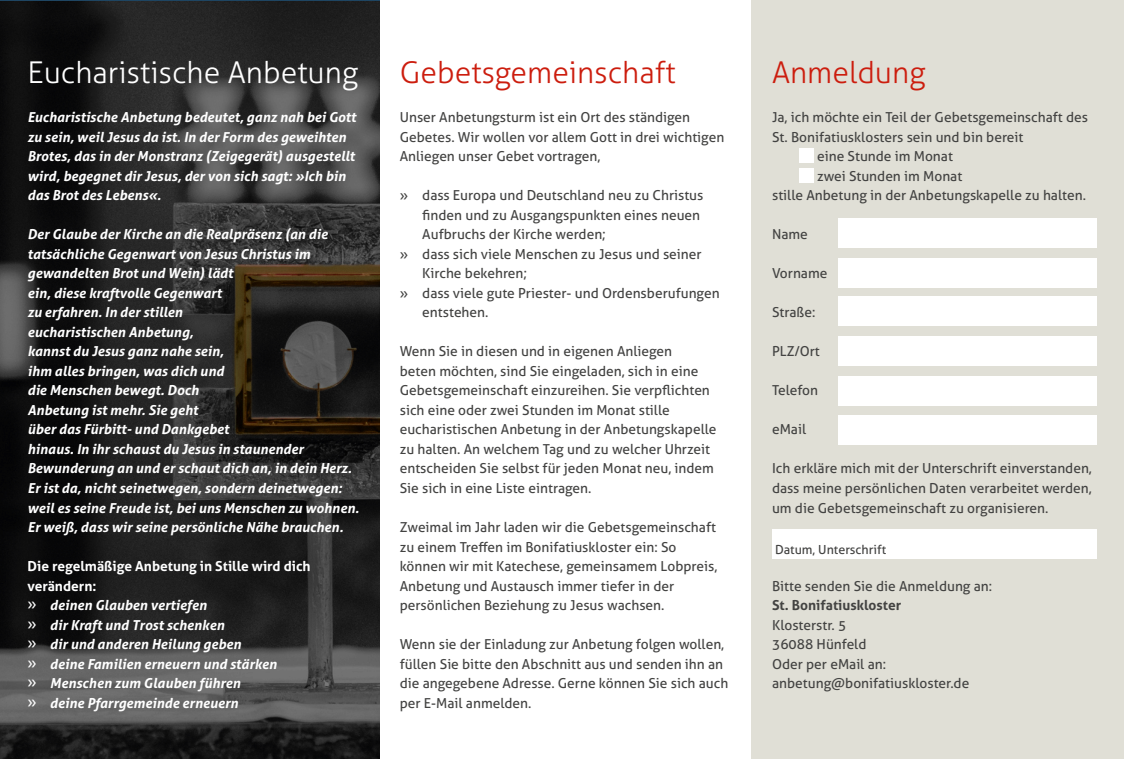
<style>
.page{position:relative;width:1124px;height:759px;background:#fff}
.page>*{position:absolute;margin:0;border:0;box-sizing:border-box;transform-origin:0 0}
.Überschrift{font:300 30px "Aller";color:#cc1d0e}
.Überschrift-2{font:300 30px "Aller";color:#fff}
.Absatz_-_Standard{font:13.75px/19.5px "Aller";color:#434342}
.Absatz_-_Standard-2{font:italic 700 13.75px/19.5px "Aller";color:#fff}
.Absatz_-_Standard-3{font:700 13.75px/19.5px "Aller";color:#fff}
.Absatz_-_Standard-4{font:700 13.75px "Aller";color:#434342}
.t1{font:12.5px "Aller";color:#434342}
.s1{font-weight:400;font-style:normal;font-size:15px}
</style>
<div class="page">
<div style="left:751px;top:0;width:372px;height:758px;background:#e0dfd6"></div>
<div style="left:837px;top:218px;width:259px;height:29px;background:#fff"></div>
<svg style="left:0;top:0;width:379px;height:758px;background:#2b2a2a"></svg>
<div style="left:772px;top:529px;width:324px;height:29px;background:#fff"></div>
<div style="left:798px;top:148px;width:15px;height:15px;background:#fff"></div>
<div style="left:798px;top:168px;width:15px;height:15px;background:#fff"></div>
<div style="left:837px;top:258px;width:259px;height:29px;background:#fff"></div>
<div style="left:837px;top:296px;width:259px;height:29px;background:#fff"></div>
<div style="left:837px;top:336px;width:259px;height:29px;background:#fff"></div>
<div style="left:837px;top:376px;width:259px;height:29px;background:#fff"></div>
<div style="left:837px;top:415px;width:259px;height:30px;background:#fff"></div>
<p class="Überschrift-2" style="left:27px;top:55px;width:332px">Eucharistische Anbetung</p>
<p class="Überschrift" style="left:400px;top:55px;width:277px">Gebetsgemeinschaft</p>
<p class="Überschrift" style="left:772px;top:55px;width:155px">Anmeldung</p>
<p class="Absatz_-_Standard" style="left:400px;top:108px;width:326px">Unser Anbetungsturm ist ein Ort des ständigen<br>Gebetes. Wir wollen vor allem Gott in drei wichtigen<br>Anliegen unser Gebet vortragen,</p>
<p class="Absatz_-_Standard" style="left:422px;top:186px;width:282px;text-indent:-22px">» dass Europa und Deutschland neu zu Christus finden und zu Ausgangspunkten eines neuen<br>Aufbruchs der Kirche werden;</p>
<p class="Absatz_-_Standard" style="left:422px;top:244px;width:281px;text-indent:-22px">» dass sich viele Menschen zu Jesus und seiner<br>Kirche bekehren;</p>
<p class="Absatz_-_Standard" style="left:422px;top:283px;width:299px;text-indent:-22px">» dass viele gute Priester- und Ordensberufungen entstehen.</p>
<p class="Absatz_-_Standard" style="left:400px;top:341px;width:318px">Wenn Sie in diesen und in eigenen Anliegen<br>beten möchten, sind Sie eingeladen, sich in eine Gebetsgemeinschaft einzureihen. Sie verpflichten sich eine oder zwei Stunden im Monat stille eucharistischen Anbetung in der Anbetungskapelle zu halten. An welchem Tag und zu welcher Uhrzeit entscheiden Sie selbst für jeden Monat neu, indem Sie sich in eine Liste eintragen.</p>
<p class="Absatz_-_Standard" style="left:400px;top:517px;width:319px">Zweimal im Jahr laden wir die Gebetsgemeinschaft zu einem Treffen im Bonifatiuskloster ein: So können wir mit Katechese, gemeinsamem Lobpreis, Anbetung und Austausch immer tiefer in der persönlichen Beziehung zu Jesus wachsen.</p>
<p class="Absatz_-_Standard" style="left:400px;top:634px;width:330px">Wenn sie der Einladung zur Anbetung folgen wollen, füllen Sie bitte den Abschnitt aus und senden ihn an die angegebene Adresse. Gerne können Sie sich auch per E-Mail anmelden.</p>
<p class="Absatz_-_Standard-2" style="left:27px;top:107px;width:330px">Eucharistische Anbetung bedeutet, ganz nah bei Gott zu sein, weil Jesus da ist. In der Form des geweihten Brotes, das in der Monstranz (Zeigegerät) ausgestellt wird, begegnet dir Jesus, der von sich sagt: »Ich bin das Brot des Lebens«.</p>
<p class="Absatz_-_Standard-2" style="left:27px;top:224px;width:333px">Der Glaube der Kirche an die Realpräsenz (an die tatsächliche Gegenwart von Jesus Christus im gewandelten Brot und Wein) lädt<br>ein, diese kraftvolle Gegenwart<br>zu erfahren. In der stillen<br>eucharistischen Anbetung,<br>kannst du Jesus ganz nahe sein,<br>ihm alles bringen, was dich und<br>die Menschen bewegt. Doch<br>Anbetung ist mehr. Sie geht<br>über das Fürbitt- und Dankgebet<br>hinaus. In ihr schaust du Jesus in staunender Bewunderung an und er schaut dich an, in dein Herz.<br>Er ist da, nicht seinetwegen, sondern deinetwegen: weil es seine Freude ist, bei uns Menschen zu wohnen.<br>Er weiß, dass wir seine persönliche Nähe brauchen.</p>
<p class="Absatz_-_Standard-3" style="left:27px;top:556px;width:284px">Die regelmäßige Anbetung in Stille wird dich verändern:</p>
<p class="Absatz_-_Standard-2" style="left:27px;top:595px;width:181px"><span class="s1">»</span> deinen Glauben vertiefen</p>
<p class="Absatz_-_Standard-2" style="left:27px;top:614px;width:198px"><span class="s1">»</span> dir Kraft und Trost schenken</p>
<p class="Absatz_-_Standard-2" style="left:27px;top:634px;width:215px"><span class="s1">»</span> dir und anderen Heilung geben</p>
<p class="Absatz_-_Standard-2" style="left:27px;top:653px;width:251px"><span class="s1">»</span> deine Familien erneuern und stärken</p>
<p class="Absatz_-_Standard-2" style="left:27px;top:673px;width:214px"><span class="s1">»</span> Menschen zum Glauben führen</p>
<p class="Absatz_-_Standard-2" style="left:27px;top:692px;width:212px"><span class="s1">»</span> deine Pfarrgemeinde erneuern</p>
<p class="Absatz_-_Standard" style="left:772px;top:108px;width:317px">Ja, ich möchte ein Teil der Gebetsgemeinschaft des<br>St. Bonifatiusklosters sein und bin bereit</p>
<p class="Absatz_-_Standard" style="left:817px;top:147px;width:137px">eine Stunde im Monat</p>
<p class="Absatz_-_Standard" style="left:817px;top:166px;width:147px">zwei Stunden im Monat</p>
<p class="Absatz_-_Standard" style="left:772px;top:186px;width:315px">stille Anbetung in der Anbetungskapelle zu halten.</p>
<p class="Absatz_-_Standard" style="left:772px;top:225px;width:37px">Name</p>
<p class="Absatz_-_Standard" style="left:772px;top:263px;width:57px">Vorname</p>
<p class="Absatz_-_Standard" style="left:772px;top:302px;width:45px">Straße:</p>
<p class="Absatz_-_Standard" style="left:772px;top:341px;width:49px">PLZ/Ort</p>
<p class="Absatz_-_Standard" style="left:772px;top:380px;width:48px">Telefon</p>
<p class="Absatz_-_Standard" style="left:772px;top:419px;width:36px">eMail</p>
<p class="Absatz_-_Standard" style="left:772px;top:458px;width:321px;text-align:justify">Ich erkläre mich mit der Unterschrift einverstanden, dass meine persönlichen Daten verarbeitet werden, um die Gebetsgemeinschaft zu organisieren.</p>
<p class="t1" style="left:775px;top:542px;width:112px">Datum, Unterschrift</p>
<p class="Absatz_-_Standard" style="left:772px;top:575px;width:221px">Bitte senden Sie die Anmeldung an:</p>
<p class="Absatz_-_Standard-4" style="left:772px;top:596px;width:131px">St. Bonifatiuskloster</p>
<p class="Absatz_-_Standard" style="left:772px;top:614px;width:76px">Klosterstr. 5</p>
<p class="Absatz_-_Standard" style="left:772px;top:634px;width:96px">36088 Hünfeld</p>
<p class="Absatz_-_Standard" style="left:772px;top:653px;width:115px">Oder per eMail an:</p>
<p class="Absatz_-_Standard" style="left:772px;top:673px;width:199px">anbetung@bonifatiuskloster.de</p>
</div>
